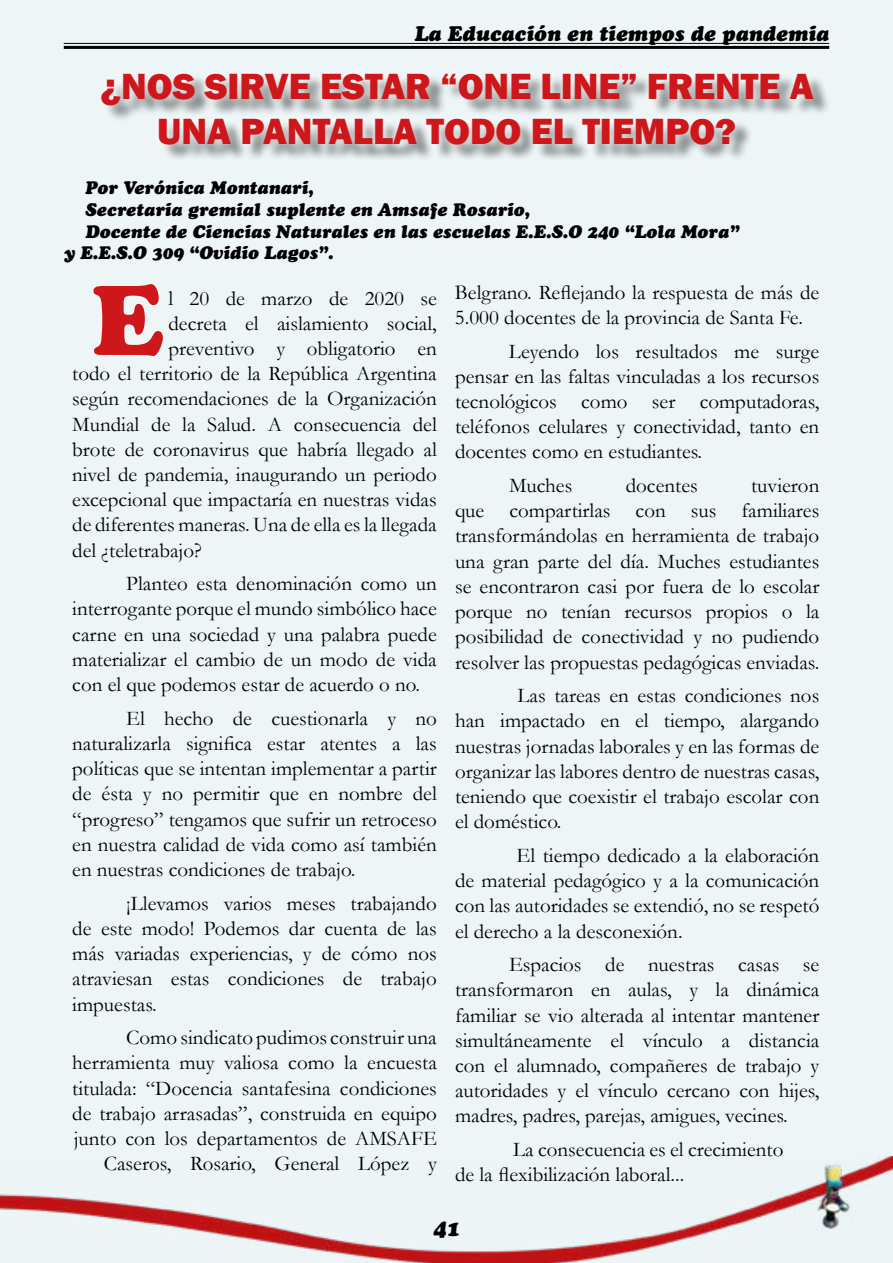
<style>
.page{position:relative;width:893px;height:1263px;background:#edf5f6}
.page>*{position:absolute;margin:0;border:0;box-sizing:border-box;transform-origin:0 0}
.t1{font:98.4px "Cooper Black Std";color:#cd171a}
.t2{font:800 37.5px/45px "Franklin Gothic";color:#cd171a;text-align:center}
.t3{font:italic 22.5px "Cooper Black Std";color:#000}
.t4{font:21px/25.2px "Garamond";color:#000;text-align:justify}
.t5{font:italic 21px "Cooper Black Std";color:#000}
.t6{font:italic 18px "Cooper Black Std";color:#000}
</style>
<div class="page">
<img style="left:0;top:1157px;width:893px;height:106px">
<hr style="left:64px;top:43px;width:765px;height:1px;background:#000">
<hr style="left:64px;top:46px;width:765px;height:3px;background:#000">
<img style="left:804px;top:1163px;width:50px;height:67px">
<div style="left:104px;top:74px;width:727px;height:87px;background:#000;opacity:.5"></div>
<div style="left:92px;top:63px;width:730px;height:90px;background:#fff;opacity:.75"></div>
<p class="t5" style="left:414px;top:21px;width:416px">La Educación en tiempos de pandemia</p>
<h2 class="t2" style="left:101px;top:63px;width:715px">¿NOS SIRVE ESTAR “ONE LINE” FRENTE A<br>UNA PANTALLA TODO EL TIEMPO?</h2>
<p class="t6" style="left:85px;top:177px;width:230px">Por Verónica Montanari,</p>
<p class="t6" style="left:85px;top:199px;width:446px">Secretaria gremial suplente en Amsafe Rosario,</p>
<p class="t6" style="left:85px;top:220px;width:656px">Docente de Ciencias Naturales en las escuelas E.E.S.O 240 “Lola Mora”</p>
<p class="t6" style="left:64px;top:242px;width:271px">y E.E.S.O 309 “Ovidio Lagos”.</p>
<h1 class="t1" style="left:92px;top:261px;width:73px">E</h1>
<p class="t4" style="left:168px;top:285px;width:270px">l 20 de marzo de 2020 se</p>
<p class="t4" style="left:168px;top:310px;width:270px">decreta el aislamiento social,</p>
<p class="t4" style="left:168px;top:335px;width:270px">preventivo y obligatorio en</p>
<p class="t4" style="left:72px;top:360px;width:366px">todo el territorio de la República Argentina</p>
<p class="t4" style="left:72px;top:386px;width:366px">según recomendaciones de la Organización</p>
<p class="t4" style="left:72px;top:411px;width:366px">Mundial de la Salud. A consecuencia del</p>
<p class="t4" style="left:72px;top:436px;width:366px">brote de coronavirus que habría llegado al</p>
<p class="t4" style="left:72px;top:461px;width:366px">nivel de pandemia, inaugurando un periodo</p>
<p class="t4" style="left:72px;top:486px;width:366px">excepcional que impactaría en nuestras vidas</p>
<p class="t4" style="left:72px;top:512px;width:366px">de diferentes maneras. Una de ella es la llegada</p>
<p class="t4" style="left:72px;top:537px;width:131px">del ¿teletrabajo?</p>
<p class="t4" style="left:72px;top:570px;width:366px;text-indent:54px">Planteo esta denominación como un interrogante porque el mundo simbólico hace carne en una sociedad y una palabra puede materializar el cambio de un modo de vida con el que podemos estar de acuerdo o no.</p>
<p class="t4" style="left:72px;top:705px;width:366px;text-indent:54px">El hecho de cuestionarla y no naturalizarla significa estar atentes a las políticas que se intentan implementar a partir de ésta y no permitir que en nombre del “progreso” tengamos que sufrir un retroceso en nuestra calidad de vida como así también en nuestras condiciones de trabajo.</p>
<p class="t4" style="left:72px;top:890px;width:366px;text-indent:54px">¡Llevamos varios meses trabajando de este modo! Podemos dar cuenta de las más variadas experiencias, y de cómo nos atraviesan estas condiciones de trabajo impuestas.</p>
<p class="t4" style="left:72px;top:1024px;width:366px;text-align:right">Como sindicato pudimos construir una herramienta muy valiosa como la encuesta titulada: “Docencia santafesina condiciones de trabajo arrasadas”, construida en equipo junto con los departamentos de AMSAFE Caseros, Rosario, General López y</p>
<p class="t4" style="left:455px;top:279px;width:366px">Belgrano. Reflejando la respuesta de más de<br>5.000 docentes de la provincia de Santa Fe.</p>
<p class="t4" style="left:455px;top:338px;width:366px;text-indent:54px">Leyendo los resultados me surge pensar en las faltas vinculadas a los recursos tecnológicos como ser computadoras, teléfonos celulares y conectividad, tanto en docentes como en estudiantes.</p>
<p class="t4" style="left:509px;top:472px;width:65px">Muches</p>
<p class="t4" style="left:626px;top:472px;width:73px">docentes</p>
<p class="t4" style="left:455px;top:472px;width:366px;text-indent:296px">tuvieron que compartirlas con sus familiares transformándolas en herramienta de trabajo una gran parte del día. Muches estudiantes se encontraron casi por fuera de lo escolar porque no tenían recursos propios o la posibilidad de conectividad y no pudiendo resolver las propuestas pedagógicas enviadas.</p>
<p class="t4" style="left:455px;top:682px;width:366px;text-indent:63px">Las tareas en estas condiciones nos han impactado en el tiempo, alargando nuestras jornadas laborales y en las formas de organizar las labores dentro de nuestras casas, teniendo que coexistir el trabajo escolar con el doméstico.</p>
<p class="t4" style="left:455px;top:842px;width:366px;text-indent:62px">El tiempo dedicado a la elaboración de material pedagógico y a la comunicación con las autoridades se extendió, no se respetó el derecho a la desconexión.</p>
<p class="t4" style="left:455px;top:951px;width:366px;text-indent:54px">Espacios de nuestras casas se transformaron en aulas, y la dinámica familiar se vio alterada al intentar mantener simultáneamente el vínculo a distancia con el alumnado, compañeres de trabajo y autoridades y el vínculo cercano con hijes, madres, padres, parejas, amigues, vecines.</p>
<p class="t4" style="left:455px;top:1136px;width:330px;text-indent:58px">La consecuencia es el crecimiento de la flexibilización laboral...</p>
<p class="t3" style="left:433px;top:1214px;width:28px">41</p>
</div>
